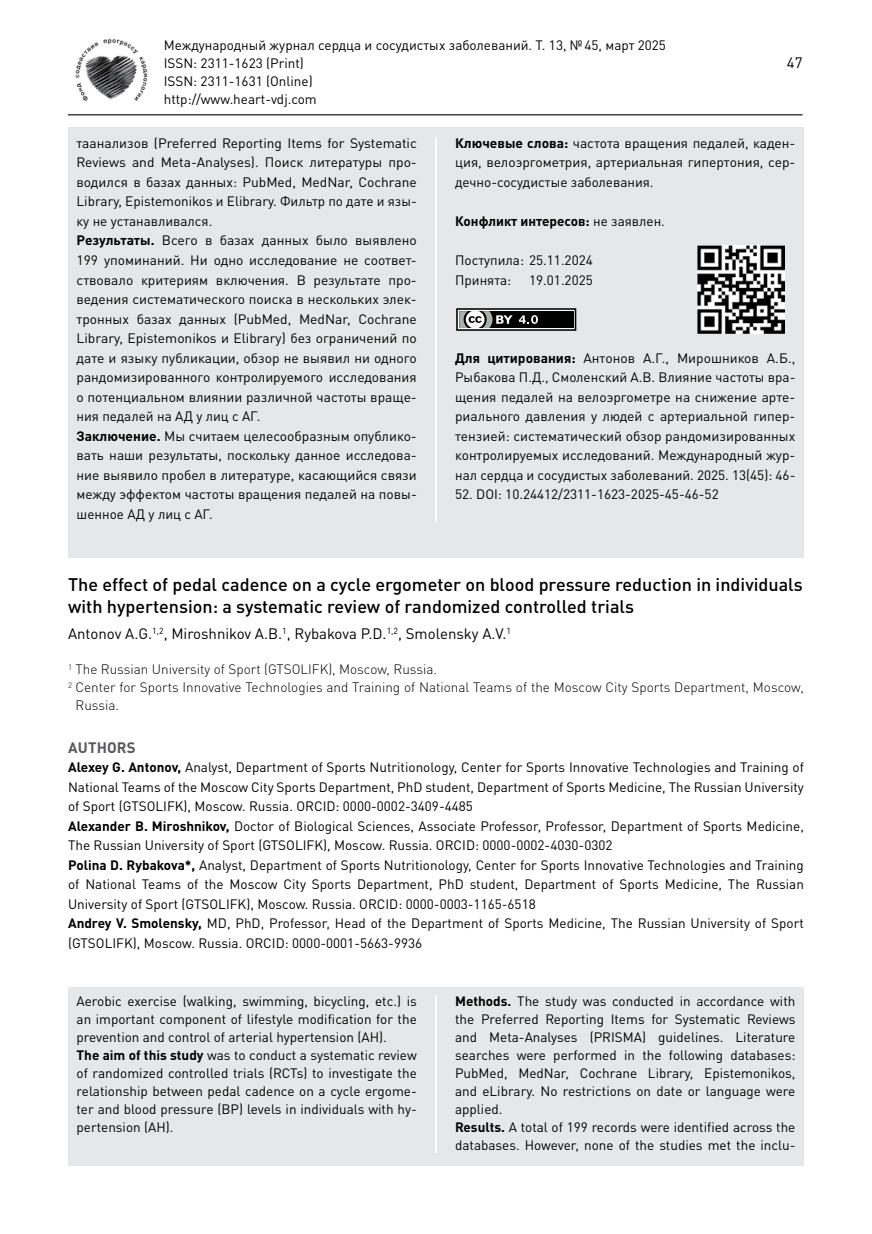
<style>
.page{position:relative;width:872px;height:1234px;background:#fff}
.page>*{position:absolute;margin:0;border:0;box-sizing:border-box;transform-origin:0 0}
.t1{font:500 18px/21.6px "DIN Pro";color:#000}
.t2{font:15px "DIN Pro";color:#000}
.t3{font:700 15px "DIN Pro";letter-spacing:.01em;color:#58595b}
.t4{font:13.5px/19.5px "DIN Pro";color:#000}
.t5{font:300 13.5px "DIN Pro";color:#000}
.t6{font:700 13.5px "DIN Pro";color:#000}
.s1{font-weight:700}
.s2{font-weight:400}
</style>
<div class="page">
<hr style="left:68px;top:114px;width:734px;height:1px;background:#000">
<img style="left:75px;top:39px;width:73px;height:62px">
<div style="left:68px;top:128px;width:736px;height:429px;background:#e6e7e8"></div>
<div style="left:456px;top:308px;width:120px;height:23px;border:2px solid #000101"></div>
<div style="left:459px;top:311px;width:114px;height:17px;background:#000101"></div>
<svg style="left:459px;top:311px;width:53px;height:17px"></svg>
<svg style="left:519px;top:315px;width:19px;height:9px"></svg>
<hr style="left:435px;top:137px;width:2px;height:384px;background:#fff">
<div style="left:68px;top:986px;width:736px;height:179px;background:#e6e7e8"></div>
<hr style="left:435px;top:995px;width:2px;height:157px;background:#fff">
<img style="left:697px;top:245px;width:88px;height:88px">
<p class="t4" style="left:164px;top:35px;width:504px;line-height:18px">Международный журнал сердца и сосудистых заболеваний. Т. 13, №45, март 2025<br>ISSN: 2311-1623 (Print)<br>ISSN: 2311-1631 (Online)<br>http://www.heart-vdj.com</p>
<p class="t4" style="left:77px;top:132px;width:342px">таанализов (Preferred Reporting Items for Systematic Reviews and Meta-Analyses). Поиск литературы про&shy;водился в базах данных: PubMed, MedNar, Cochrane Library, Epistemonikos и Еlibrary. Фильтр по дате и язы&shy;ку не устанавливался.<br><span class="s1">Результаты.</span> Всего в базах данных было выявлено 199 упоминаний. Ни одно исследование не соответ&shy;ствовало критериям включения. В результате про&shy;ведения систематического поиска в нескольких элек&shy;тронных базах данных (PubMed, MedNar, Cochrane Library, Epistemonikos и Еlibrary) без ограничений по дате и языку публикации, обзор не выявил ни одного рандомизированного контролируемого исследования о потенциальном влиянии различной частоты враще&shy;ния педалей на АД у лиц с АГ.<br><span class="s1">Заключение.</span> Мы считаем целесообразным опублико&shy;вать наши результаты, поскольку данное исследова&shy;ние выявило пробел в литературе, касающийся связи между эффектом частоты вращения педалей на повы&shy;шенное АД у лиц с АГ.</p>
<p class="t4" style="left:455px;top:132px;width:342px;text-align:justify"><span class="s1">Ключевые слова:</span> частота вращения педалей, каден&shy;ция, велоэргометрия, артериальная гипертония, сер&shy;дечно-сосудистые заболевания.</p>
<p class="t2" style="left:787px;top:51px;width:17px">47</p>
<p class="t6" style="left:455px;top:210px;width:211px">Конфликт интересов: <span class="s2">не заявлен.</span></p>
<p class="t4" style="left:455px;top:249px;width:139px">Поступила: 25.11.2024<br>Принята:</p>
<p class="t4" style="left:529px;top:268px;width:65px">19.01.2025</p>
<p class="t4" style="left:455px;top:346px;width:342px;text-align:justify"><span class="s1">Для цитирования:</span> Антонов А.Г., Мирошников А.Б., Рыбакова П.Д., Смоленский А.В. Влияние частоты вра&shy;щения педалей на велоэргометре на снижение арте&shy;риального давления у людей с артериальной гипер&shy;тензией: систематический обзор рандомизированных контролируемых исследований. Международный жур&shy;нал сердца и сосудистых заболеваний. 2025. 13(45): 46-</p>
<p class="t4" style="left:455px;top:483px;width:265px">52. DOI: 10.24412/2311-1623-2025-45-46-52</p>
<h1 class="t1" style="left:68px;top:571px;width:736px">The effect of pedal cadence on a cycle ergometer on blood pressure reduction in individuals with hypertension: a systematic review of randomized controlled trials</h1>
<p class="t2" style="left:68px;top:621px;width:444px">Antonov A.G.<sup>1,2</sup>, Miroshnikov A.B.<sup>1</sup>, Rybakova P.D.<sup>1,2</sup>, Smolensky A.V.<sup>1</sup></p>
<p class="t5" style="left:68px;top:658px;width:370px"><sup>1</sup> The Russian University of Sport (GTSOLIFK), Moscow, Russia.</p>
<p class="t5" style="left:68px;top:676px;width:737px"><sup>2</sup> Center for Sports Innovative Technologies and Training of National Teams of the Moscow City Sports Department, Moscow,</p>
<p class="t5" style="left:76px;top:694px;width:45px">Russia.</p>
<p class="t3" style="left:68px;top:734px;width:69px">AUTHORS</p>
<p class="t4" style="left:68px;top:756px;width:737px"><span class="s1">Alexey G. Antonov,</span> Analyst, Department of Sports Nutritionology, Center for Sports Innovative Technologies and Training of National Teams of the Moscow City Sports Department, PhD student, Department of Sports Medicine, The Russian University of Sport (GTSOLIFK), Moscow. Russia. ORСID: 0000-0002-3409-4485<br><span class="s1">Alexander B. Miroshnikov,</span> Doctor of Biological Sciences, Associate Professor, Professor, Department of Sports Medicine, The Russian University of Sport (GTSOLIFK), Moscow. Russia. ORСID: 0000-0002-4030-0302<br><span class="s1">Polina D. Rybakova*,</span> Analyst, Department of Sports Nutritionology, Center for Sports Innovative Technologies and Training of National Teams of the Moscow City Sports Department, PhD student, Department of Sports Medicine, The Russian University of Sport (GTSOLIFK), Moscow. Russia. ORСID: 0000-0003-1165-6518<br><span class="s1">Andrey V. Smolensky,</span> MD, PhD, Professor, Head of the Department of Sports Medicine, The Russian University of Sport (GTSOLIFK), Moscow. Russia. ORСID: 0000-0001-5663-9936</p>
<p class="t4" style="left:77px;top:990px;width:342px;line-height:18px">Aerobic exercise (walking, swimming, bicycling, etc.) is an important component of lifestyle modification for the prevention and control of arterial hypertension (AH).<br><span class="s1">The aim of this study</span> was to conduct a systematic review of randomized controlled trials (RCTs) to investigate the relationship between pedal cadence on a cycle ergome&shy;ter and blood pressure (BP) levels in individuals with hy&shy;pertension (AH).</p>
<p class="t4" style="left:455px;top:990px;width:342px;line-height:18px"><span class="s1">Methods.</span> The study was conducted in accordance with the Preferred Reporting Items for Systematic Reviews and Meta-Analyses (PRISMA) guidelines. Literature searches were performed in the following databases:<br>PubMed, MedNar, Cochrane Library, Epistemonikos, and eLibrary. No restrictions on date or language were applied.<br><span class="s1">Results.</span> A total of 199 records were identified across the databases. However, none of the studies met the inclu-</p>
</div>
